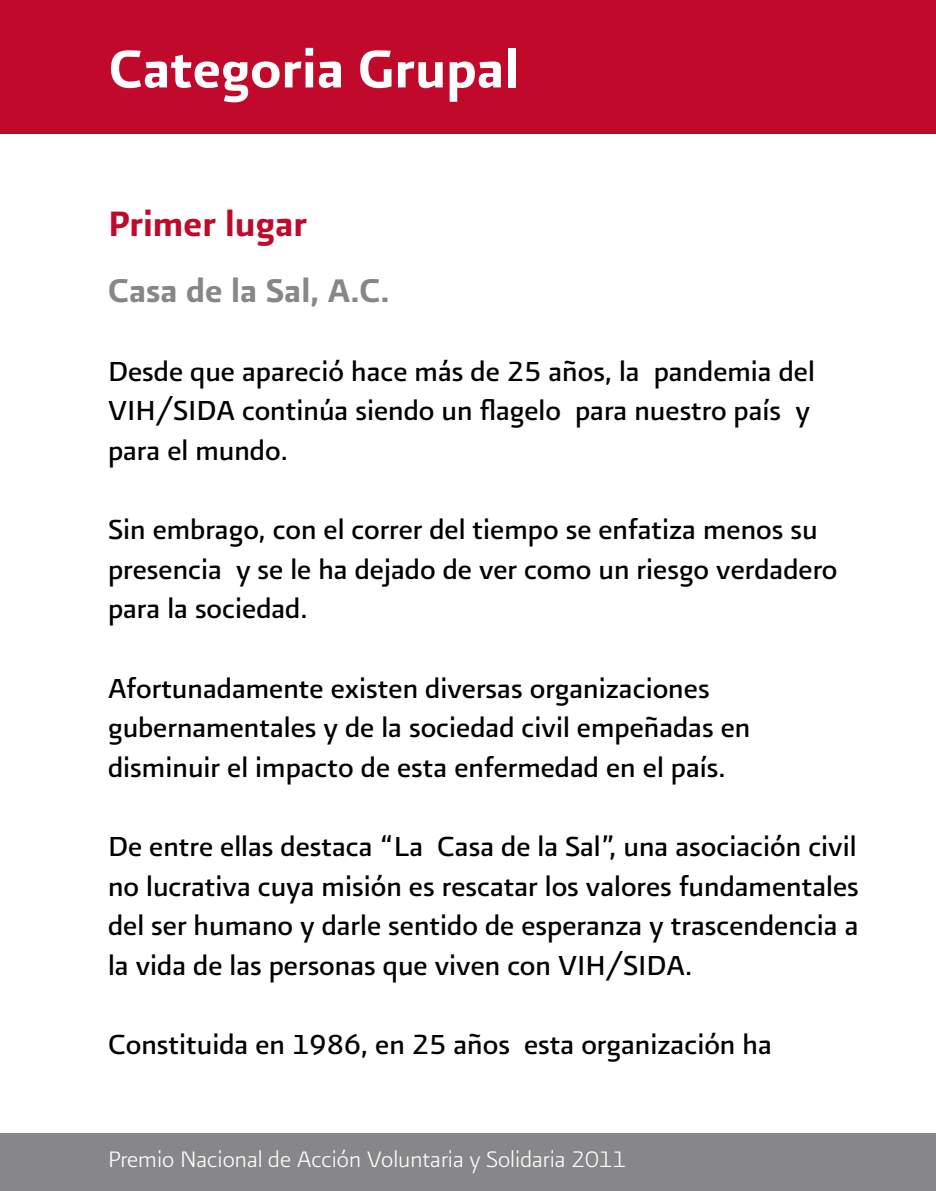
<style>
.page{position:relative;width:936px;height:1191px;background:#fff}
.page>*{position:absolute;margin:0;border:0;box-sizing:border-box;transform-origin:0 0}
.t1{font:63px "Presidencia Firme";color:#fff}
.t2{font:42px "Presidencia Firme";color:#c10a2b}
.t3{font:39px "Presidencia Firme";color:#87878a}
.t4{font:33px/39.6px "Presidencia Base";color:#000}
.t5{font:27px "Presidencia Fina";color:#fff}
</style>
<div class="page">
<div style="left:0;top:0;width:935px;height:134px;background:#c10a2b"></div>
<div style="left:0;top:1133px;width:935px;height:58px;background:#87878a"></div>
<h1 class="t1" style="left:109px;top:33px;width:411px">Categoria Grupal</h1>
<p class="t2" style="left:108px;top:199px;width:201px">Primer lugar</p>
<p class="t3" style="left:108px;top:268px;width:283px">Casa de la Sal, A.C.</p>
<p class="t4" style="left:108px;top:351px;width:708px">Desde que apareció hace más de 25 años, la pandemia del<br>VIH/SIDA continúa siendo un flagelo para nuestro país y para el mundo.</p>
<p class="t4" style="left:108px;top:509px;width:730px">Sin embrago, con el correr del tiempo se enfatiza menos su presencia y se le ha dejado de ver como un riesgo verdadero para la sociedad.</p>
<p class="t4" style="left:108px;top:667px;width:644px">Afortunadamente existen diversas organizaciones gubernamentales y de la sociedad civil empeñadas en disminuir el impacto de esta enfermedad en el país.</p>
<p class="t4" style="left:108px;top:826px;width:752px;text-align:justify">De entre ellas destaca “La Casa de la Sal”, una asociación civil no lucrativa cuya misión es rescatar los valores fundamentales del ser humano y darle sentido de esperanza y trascendencia a la vida de las personas que viven con VIH/SIDA.</p>
<p class="t4" style="left:108px;top:1024px;width:665px">Constituida en 1986, en 25 años esta organización ha</p>
<p class="t5" style="left:108px;top:1144px;width:520px">Premio Nacional de Acción Voluntaria y Solidaria 2011</p>
</div>
